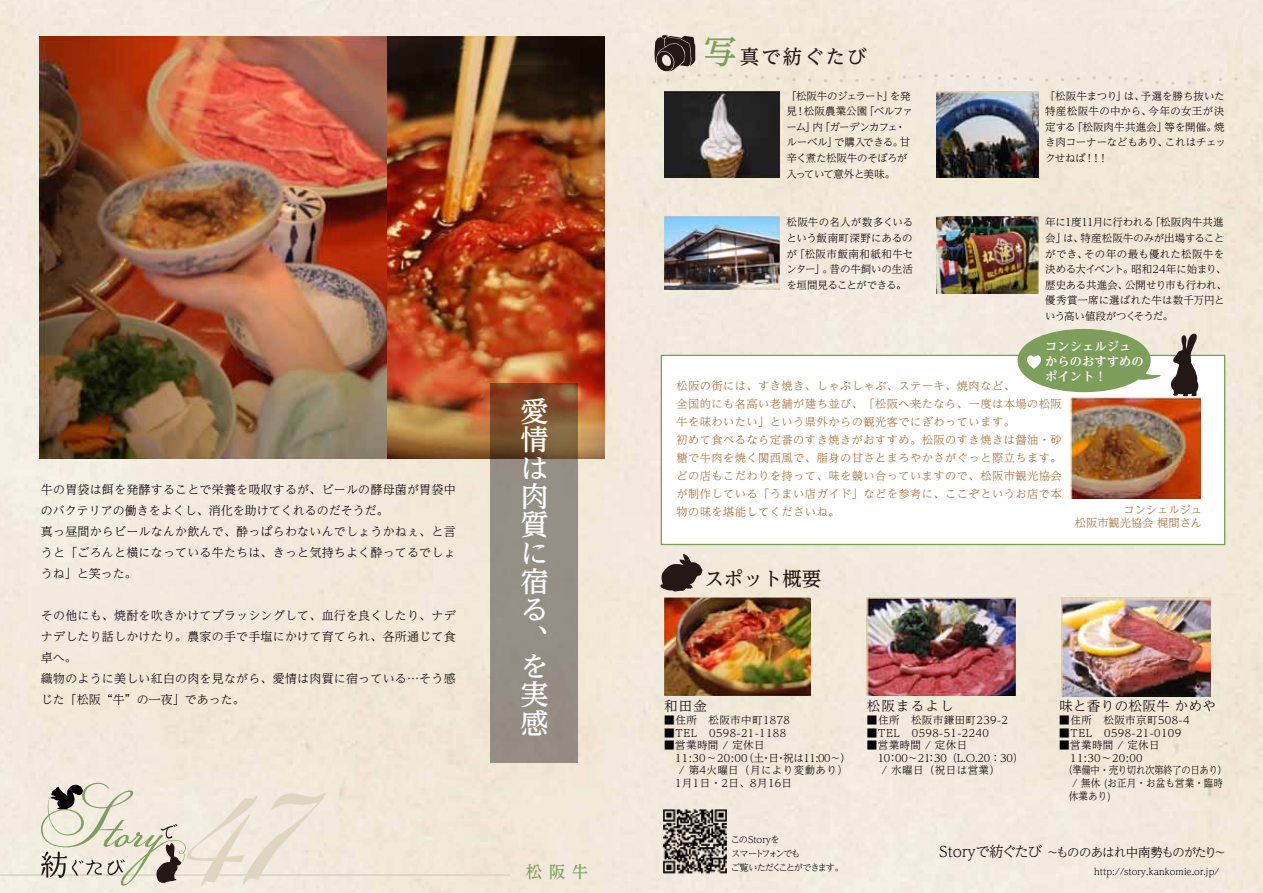
<style>
.page{position:relative;width:1263px;height:893px;background:#f1eadc}
.page>*{position:absolute;margin:0;border:0;box-sizing:border-box;transform-origin:0 0}
.t1{font:500 28.35px/28.3px "UD Reimin Pro";color:#fff;text-align:justify}
.t2{font:500 19.5px "UD Reimin Pro";letter-spacing:.05em;color:#221815}
.t3{font:500 16.5px "UD Reimin Pro";color:#7e9f5b}
.t4{font:300 13.5px "UD Reimin Pro";letter-spacing:.025em;color:#040000}
.t5{font:300 12.45px "UD Reimin Pro";letter-spacing:-.07em;color:#040000}
.t6{font:700 12.3px/14.9px "UD Reimin Pro";color:#fff}
.t7{font:300 12px/21px "UD Reimin Pro";letter-spacing:.015em;color:#040000}
.t8{font:300 11.25px/18px "UD Reimin Pro";letter-spacing:.04em;color:#a66c35}
.t9{font:300 11.25px/13.5px "UD Reimin Pro";color:#a76c35;text-align:right}
.t10{font:300 10.5px/15.6px "UD Reimin Pro";letter-spacing:.005em;color:#040000}
.t11{font:300 10.5px/12.6px "UD Reimin Pro";letter-spacing:.04em;color:#040000}
.t12{font:300 10.5px/15.6px "UD Reimin Pro";letter-spacing:-.045em;color:#040000}
.t13{font:300 10.5px "UD Reimin Pro";letter-spacing:.005em;color:#040000;scale:.9 1}
.t14{font:300 10.5px "UD Reimin Pro";letter-spacing:-.02em;color:#040000}
.t15{font:300 10.5px "UD Reimin Pro";letter-spacing:-.04em;color:#040000;scale:.9 1}
.t16{font:300 9.15px/14.2px "UD Reimin Pro";letter-spacing:-.12em;color:#040000}
.t17{font:300 9.15px "UD Reimin Pro";color:#040000}
.s1{font-size:33px;color:#7e9f5b}
.s2{font-size:14.55px}
</style>
<div class="page">
<div style="left:661px;top:355px;width:564px;height:190px;background:#fff;border:1px solid #7e9f5b"></div>
<hr style="left:0;top:874px;width:510px;height:2px;background:#dcd0c0">
<svg style="left:41px;top:783px;width:285px;height:103px;background:#e2dcce"></svg>
<svg style="left:650px;top:34px;width:587px;height:54px;background:#e9e2d4"></svg>
<svg style="left:660px;top:554px;width:43px;height:38px;background:#797069"></svg>
<svg style="left:1017px;top:329px;width:182px;height:67px"></svg>
<img style="left:663px;top:810px;width:64px;height:64px">
<img style="left:1070px;top:398px;width:131px;height:101px">
<img style="left:664px;top:598px;width:146px;height:97px">
<img style="left:867px;top:598px;width:148px;height:97px">
<img style="left:1061px;top:598px;width:149px;height:99px">
<img style="left:664px;top:92px;width:115px;height:85px">
<img style="left:936px;top:92px;width:102px;height:85px">
<img style="left:937px;top:216px;width:101px;height:78px">
<img style="left:664px;top:216px;width:115px;height:74px">
<img style="left:40px;top:37px;width:347px;height:422px">
<img style="left:387px;top:37px;width:217px;height:422px">
<svg style="left:490px;top:383px;width:87px;height:379px;background:#8f8172"></svg>
<p class="t7" style="left:41px;top:479px;width:416px">牛の胃袋は餌を発酵することで栄養を吸収するが、ビールの酵母菌が胃袋中のバクテリアの働きをよくし、消化を助けてくれるのだそうだ。<br>真っ昼間からビールなんか飲んで、酔っぱらわないんでしょうかねぇ、と言うと「ごろんと横になっている牛たちは、きっと気持ちよく酔ってるでしょうね」と笑った。</p>
<p class="t7" style="left:41px;top:605px;width:416px">その他にも、焼酎を吹きかけてブラッシングして、血行を良くしたり、ナデナデしたり話しかけたり。農家の手で手塩にかけて育てられ、各所通じて食卓へ。<br>織物のように美しい紅白の肉を見ながら、愛情は肉質に宿っている…そう感じた「松阪“牛”の一夜」であった。</p>
<h1 class="t1" style="left:521px;top:396px;width:29px">愛情は肉質に宿る、を実感</h1>
<h3 class="t3" style="left:503px;top:859px;width:87px">　松阪牛</h3>
<h2 class="t2" style="left:704px;top:41px;width:165px"><span class="s1">写</span>真で紡ぐたび</h2>
<p class="t12" style="left:786px;top:87px;width:128px">「松阪牛のジェラート」を発見！松阪農業公園「ベルファーム」内「ガーデンカフェ・ルーベル」で購入できる。甘辛く煮た松阪牛のそぼろが入っていて意外と美味。</p>
<p class="t10" style="left:786px;top:214px;width:128px;text-align:justify">松阪牛の名人が数多くいるという飯南町深野にあるのが「松阪市飯南和紙和牛センター」。昔の牛飼いの生活を垣間見ることができる。</p>
<p class="t10" style="left:1045px;top:87px;width:182px">「松阪牛まつり」は、予選を勝ち抜いた特産松阪牛の中から、今年の女王が決定する「松阪肉牛共進会」等を開催。焼き肉コーナーなどもあり、これはチェックせねば！！！</p>
<p class="t10" style="left:1045px;top:214px;width:183px">年に1度11月に行われる「松阪肉牛共進会」は、特産松阪牛のみが出場することができ、その年の最も優れた松阪牛を決める大イベント。昭和24年に始まり、歴史ある共進会、公開せり市も行われ、優秀賞一席に選ばれた牛は数千万円という高い値段がつくそうだ。</p>
<p class="t6" style="left:1045px;top:339px;width:100px">コンシェルジュからのおすすめのポイント！</p>
<p class="t8" style="left:676px;top:376px;width:387px">松阪の街には、すき焼き、しゃぶしゃぶ、ステーキ、焼肉など、<br>全国的にも名高い老舗が建ち並び、「松阪へ来たなら、一度は本場の松阪牛を味わいたい」という県外からの観光客でにぎわっています。<br>初めて食べるなら定番のすき焼きがおすすめ。松阪のすき焼きは醤油・砂糖で牛肉を焼く関西風で、脂身の甘さとまろやかさがぐっと際立ちます。どの店もこだわりを持って、味を競い合っていますので、松阪市観光協会が制作している「うまい店ガイド」などを参考に、ここぞというお店で本物の味を堪能してくださいね。</p>
<p class="t9" style="left:1075px;top:502px;width:129px">コンシェルジュ<br>松阪市観光協会 梶間さん</p>
<h2 class="t2" style="left:704px;top:562px;width:119px">スポット概要</h2>
<p class="t4" style="left:664px;top:695px;width:44px">和田金</p>
<p class="t11" style="left:664px;top:713px;width:127px">■住所　松阪市中町1878</p>
<p class="t11" style="left:664px;top:726px;width:123px">■TEL 0598-21-1188</p>
<p class="t11" style="left:664px;top:738px;width:188px">■営業時間 / 定休日<br>　11:30～20:00（土･日･祝は11:00～）　 / 第4火曜日（月により変動あり）　1月1日・2日、8月16日</p>
<p class="t16" style="left:731px;top:832px;width:115px">このStoryを<br>スマートフォンでも<br>ご覧いただくことができます。</p>
<p class="t4" style="left:867px;top:695px;width:88px">松阪まるよし</p>
<p class="t11" style="left:867px;top:713px;width:143px">■住所　松阪市鎌田町239-2</p>
<p class="t11" style="left:867px;top:726px;width:123px">■TEL 0598-51-2240</p>
<p class="t10" style="left:867px;top:737px;width:102px">■営業時間 / 定休日</p>
<p class="t14" style="left:878px;top:749px;width:147px">10：00～21：30（L.O.20：30）</p>
<p class="t11" style="left:867px;top:764px;width:135px">　 / 水曜日（祝日は営業）</p>
<p class="t4" style="left:1059px;top:695px;width:158px">味と香りの松阪牛 かめや</p>
<p class="t11" style="left:1059px;top:713px;width:132px">■住所　松阪市京町508-4</p>
<p class="t11" style="left:1059px;top:726px;width:123px">■TEL 0598-21-0109</p>
<p class="t10" style="left:1059px;top:737px;width:102px">■営業時間 / 定休日</p>
<p class="t10" style="left:1059px;top:750px;width:85px">　11:30～20:00</p>
<p class="t15" style="left:1063px;top:762px;width:183px">（準備中・売り切れ次第終了の日あり）</p>
<p class="t13" style="left:1063px;top:774px;width:180px">　/ 無休 (お正月・お盆も営業・臨時</p>
<p class="t13" style="left:1059px;top:787px;width:59px">　休業あり)</p>
<p class="t5" style="left:939px;top:843px;width:288px"><span class="s2">Storyで紡ぐたび</span>～もののあはれ中南勢ものがたり～</p>
<p class="t17" style="left:1094px;top:864px;width:126px">http://story.kankomie.or.jp/</p>
</div>
